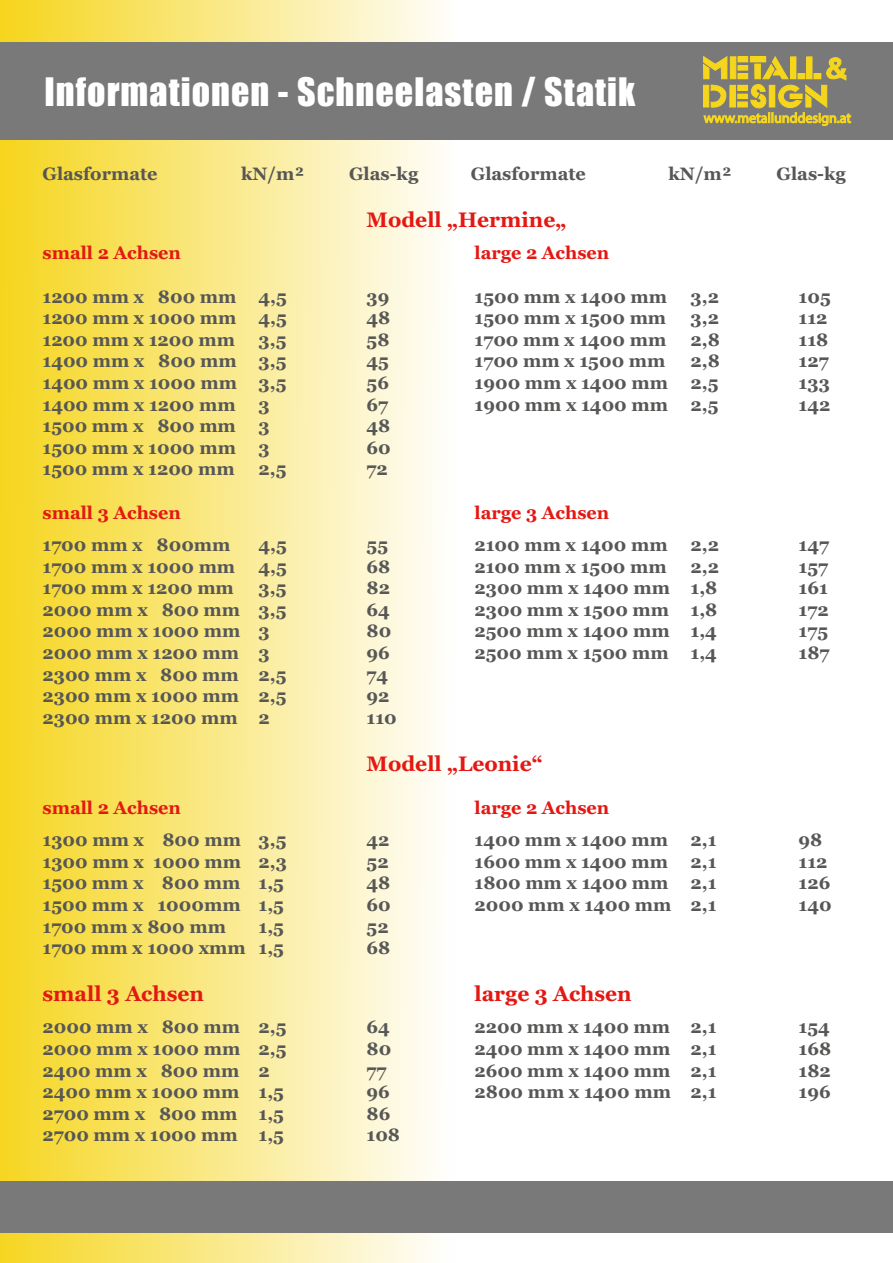
<style>
.page{position:relative;width:893px;height:1263px;background:#fff}
.page>*{position:absolute;margin:0;border:0;box-sizing:border-box;transform-origin:0 0}
.t1{font:36px "Impact";letter-spacing:.03em;color:#fff}
.t2{font:700 21px "Vani";color:#e41813}
.t3{font:700 18px "Vani";color:#575756}
.t4{font:700 18px "Vani";color:#e41813}
</style>
<div class="page">
<div style="left:0;top:0;width:455px;height:1263px;background:linear-gradient(to right,#f6d51f,#fefefe)"></div>
<div style="left:0;top:43px;width:893px;height:97px;background:#797979"></div>
<div style="left:0;top:1182px;width:893px;height:51px;background:#797979"></div>
<svg style="left:703px;top:56px;width:149px;height:70px"></svg>
<h1 class="t1" style="left:44px;top:64px;width:593px">Informationen - Schneelasten / Statik</h1>
<p class="t3" style="left:43px;top:163px;width:117px">Glasformate</p>
<p class="t3" style="left:241px;top:163px;width:65px">kN/m²</p>
<p class="t3" style="left:349px;top:163px;width:71px">Glas-kg</p>
<p class="t3" style="left:471px;top:163px;width:117px">Glasformate</p>
<p class="t3" style="left:669px;top:163px;width:65px">kN/m²</p>
<p class="t3" style="left:777px;top:163px;width:71px">Glas-kg</p>
<p class="t2" style="left:367px;top:207px;width:201px">Modell „Hermine„</p>
<p class="t4" style="left:43px;top:243px;width:140px">small 2 Achsen</p>
<p class="t4" style="left:475px;top:243px;width:136px">large 2 Achsen</p>
<p class="t3" style="left:43px;top:286px;width:246px">1200 mm x 800 mm 4,5</p>
<p class="t3" style="left:367px;top:286px;width:24px">39</p>
<p class="t3" style="left:475px;top:286px;width:194px">1500 mm x 1400 mm</p>
<p class="t3" style="left:691px;top:286px;width:30px">3,2</p>
<p class="t3" style="left:799px;top:286px;width:34px">105</p>
<p class="t3" style="left:43px;top:307px;width:246px">1200 mm x 1000 mm 4,5</p>
<p class="t3" style="left:367px;top:307px;width:25px">48</p>
<p class="t3" style="left:475px;top:307px;width:193px">1500 mm x 1500 mm</p>
<p class="t3" style="left:691px;top:307px;width:30px">3,2</p>
<p class="t3" style="left:799px;top:307px;width:30px">112</p>
<p class="t3" style="left:43px;top:329px;width:194px">1200 mm x 1200 mm</p>
<p class="t3" style="left:259px;top:329px;width:29px">3,5</p>
<p class="t3" style="left:367px;top:329px;width:24px">58</p>
<p class="t3" style="left:475px;top:329px;width:193px">1700 mm x 1400 mm</p>
<p class="t3" style="left:691px;top:329px;width:31px">2,8</p>
<p class="t3" style="left:799px;top:329px;width:31px">118</p>
<p class="t3" style="left:43px;top:351px;width:245px">1400 mm x 800 mm 3,5</p>
<p class="t3" style="left:367px;top:351px;width:24px">45</p>
<p class="t3" style="left:475px;top:351px;width:192px">1700 mm x 1500 mm</p>
<p class="t3" style="left:691px;top:351px;width:31px">2,8</p>
<p class="t3" style="left:799px;top:351px;width:32px">127</p>
<p class="t3" style="left:43px;top:372px;width:245px">1400 mm x 1000 mm 3,5</p>
<p class="t3" style="left:367px;top:372px;width:24px">56</p>
<p class="t3" style="left:475px;top:372px;width:195px">1900 mm x 1400 mm</p>
<p class="t3" style="left:691px;top:372px;width:29px">2,5</p>
<p class="t3" style="left:799px;top:372px;width:33px">133</p>
<p class="t3" style="left:43px;top:394px;width:195px">1400 mm x 1200 mm</p>
<p class="t3" style="left:259px;top:394px;width:13px">3</p>
<p class="t3" style="left:367px;top:394px;width:23px">67</p>
<p class="t3" style="left:475px;top:394px;width:195px">1900 mm x 1400 mm</p>
<p class="t3" style="left:691px;top:394px;width:29px">2,5</p>
<p class="t3" style="left:799px;top:394px;width:33px">142</p>
<p class="t3" style="left:43px;top:415px;width:195px">1500 mm x 800 mm</p>
<p class="t3" style="left:259px;top:415px;width:13px">3</p>
<p class="t3" style="left:367px;top:415px;width:25px">48</p>
<p class="t3" style="left:43px;top:437px;width:229px">1500 mm x 1000 mm 3</p>
<p class="t3" style="left:367px;top:437px;width:26px">60</p>
<p class="t3" style="left:43px;top:459px;width:194px">1500 mm x 1200 mm</p>
<p class="t3" style="left:259px;top:459px;width:29px">2,5</p>
<p class="t3" style="left:367px;top:459px;width:23px">72</p>
<p class="t4" style="left:43px;top:502px;width:140px">small 3 Achsen</p>
<p class="t4" style="left:475px;top:502px;width:136px">large 3 Achsen</p>
<p class="t3" style="left:43px;top:534px;width:190px">1700 mm x 800mm</p>
<p class="t3" style="left:259px;top:534px;width:30px">4,5</p>
<p class="t3" style="left:367px;top:534px;width:23px">55</p>
<p class="t3" style="left:475px;top:534px;width:195px">2100 mm x 1400 mm</p>
<p class="t3" style="left:691px;top:534px;width:30px">2,2</p>
<p class="t3" style="left:799px;top:534px;width:32px">147</p>
<p class="t3" style="left:43px;top:556px;width:194px">1700 mm x 1000 mm</p>
<p class="t3" style="left:259px;top:556px;width:30px">4,5</p>
<p class="t3" style="left:367px;top:556px;width:25px">68</p>
<p class="t3" style="left:475px;top:556px;width:194px">2100 mm x 1500 mm</p>
<p class="t3" style="left:691px;top:556px;width:30px">2,2</p>
<p class="t3" style="left:799px;top:556px;width:31px">157</p>
<p class="t3" style="left:43px;top:577px;width:193px">1700 mm x 1200 mm</p>
<p class="t3" style="left:259px;top:577px;width:29px">3,5</p>
<p class="t3" style="left:367px;top:577px;width:25px">82</p>
<p class="t3" style="left:475px;top:577px;width:244px">2300 mm x 1400 mm 1,8</p>
<p class="t3" style="left:799px;top:577px;width:31px">161</p>
<p class="t3" style="left:43px;top:599px;width:245px">2000 mm x 800 mm 3,5</p>
<p class="t3" style="left:367px;top:599px;width:25px">64</p>
<p class="t3" style="left:475px;top:599px;width:244px">2300 mm x 1500 mm 1,8</p>
<p class="t3" style="left:799px;top:599px;width:32px">172</p>
<p class="t3" style="left:43px;top:621px;width:229px">2000 mm x 1000 mm 3</p>
<p class="t3" style="left:367px;top:621px;width:26px">80</p>
<p class="t3" style="left:475px;top:621px;width:244px">2500 mm x 1400 mm 1,4</p>
<p class="t3" style="left:799px;top:621px;width:31px">175</p>
<p class="t3" style="left:43px;top:642px;width:229px">2000 mm x 1200 mm 3</p>
<p class="t3" style="left:367px;top:642px;width:25px">96</p>
<p class="t3" style="left:475px;top:642px;width:244px">2500 mm x 1500 mm 1,4</p>
<p class="t3" style="left:799px;top:642px;width:32px">187</p>
<p class="t3" style="left:43px;top:664px;width:245px">2300 mm x 800 mm 2,5</p>
<p class="t3" style="left:367px;top:664px;width:23px">74</p>
<p class="t3" style="left:43px;top:685px;width:245px">2300 mm x 1000 mm 2,5</p>
<p class="t3" style="left:367px;top:685px;width:24px">92</p>
<p class="t3" style="left:43px;top:707px;width:229px">2300 mm x 1200 mm 2</p>
<p class="t3" style="left:367px;top:707px;width:32px">110</p>
<p class="t2" style="left:367px;top:751px;width:178px">Modell „Leonie“</p>
<p class="t4" style="left:43px;top:797px;width:140px">small 2 Achsen</p>
<p class="t4" style="left:475px;top:797px;width:136px">large 2 Achsen</p>
<p class="t3" style="left:43px;top:829px;width:245px">1300 mm x 800 mm 3,5</p>
<p class="t3" style="left:367px;top:829px;width:24px">42</p>
<p class="t3" style="left:475px;top:829px;width:195px">1400 mm x 1400 mm</p>
<p class="t3" style="left:691px;top:829px;width:27px">2,1</p>
<p class="t3" style="left:799px;top:829px;width:25px">98</p>
<p class="t3" style="left:43px;top:851px;width:246px">1300 mm x 1000 mm 2,3</p>
<p class="t3" style="left:367px;top:851px;width:24px">52</p>
<p class="t3" style="left:475px;top:851px;width:195px">1600 mm x 1400 mm</p>
<p class="t3" style="left:691px;top:851px;width:27px">2,1</p>
<p class="t3" style="left:799px;top:851px;width:30px">112</p>
<p class="t3" style="left:43px;top:873px;width:243px">1500 mm x 800 mm 1,5</p>
<p class="t3" style="left:367px;top:873px;width:25px">48</p>
<p class="t3" style="left:475px;top:873px;width:243px">1800 mm x 1400 mm 2,1</p>
<p class="t3" style="left:799px;top:873px;width:33px">126</p>
<p class="t3" style="left:43px;top:894px;width:243px">1500 mm x 1000mm 1,5</p>
<p class="t3" style="left:367px;top:894px;width:26px">60</p>
<p class="t3" style="left:475px;top:894px;width:243px">2000 mm x 1400 mm 2,1</p>
<p class="t3" style="left:799px;top:894px;width:35px">140</p>
<p class="t3" style="left:43px;top:916px;width:185px">1700 mm x 800 mm</p>
<p class="t3" style="left:259px;top:916px;width:27px">1,5</p>
<p class="t3" style="left:367px;top:916px;width:24px">52</p>
<p class="t3" style="left:43px;top:937px;width:243px">1700 mm x 1000 xmm 1,5</p>
<p class="t3" style="left:367px;top:937px;width:25px">68</p>
<p class="t2" style="left:43px;top:981px;width:163px">small 3 Achsen</p>
<p class="t2" style="left:475px;top:981px;width:159px">large 3 Achsen</p>
<p class="t3" style="left:43px;top:1017px;width:245px">2000 mm x 800 mm 2,5</p>
<p class="t3" style="left:367px;top:1017px;width:25px">64</p>
<p class="t3" style="left:475px;top:1017px;width:243px">2200 mm x 1400 mm 2,1</p>
<p class="t3" style="left:799px;top:1017px;width:33px">154</p>
<p class="t3" style="left:43px;top:1038px;width:245px">2000 mm x 1000 mm 2,5</p>
<p class="t3" style="left:367px;top:1038px;width:26px">80</p>
<p class="t3" style="left:475px;top:1038px;width:243px">2400 mm x 1400 mm 2,1</p>
<p class="t3" style="left:799px;top:1038px;width:34px">168</p>
<p class="t3" style="left:43px;top:1060px;width:229px">2400 mm x 800 mm 2</p>
<p class="t3" style="left:367px;top:1060px;width:21px">77</p>
<p class="t3" style="left:475px;top:1060px;width:243px">2600 mm x 1400 mm 2,1</p>
<p class="t3" style="left:799px;top:1060px;width:34px">182</p>
<p class="t3" style="left:43px;top:1081px;width:243px">2400 mm x 1000 mm 1,5</p>
<p class="t3" style="left:367px;top:1081px;width:25px">96</p>
<p class="t3" style="left:475px;top:1081px;width:243px">2800 mm x 1400 mm 2,1</p>
<p class="t3" style="left:799px;top:1081px;width:34px">196</p>
<p class="t3" style="left:43px;top:1103px;width:243px">2700 mm x 800 mm 1,5</p>
<p class="t3" style="left:367px;top:1103px;width:25px">86</p>
<p class="t3" style="left:43px;top:1125px;width:243px">2700 mm x 1000 mm 1,5</p>
<p class="t3" style="left:367px;top:1125px;width:35px">108</p>
</div>
